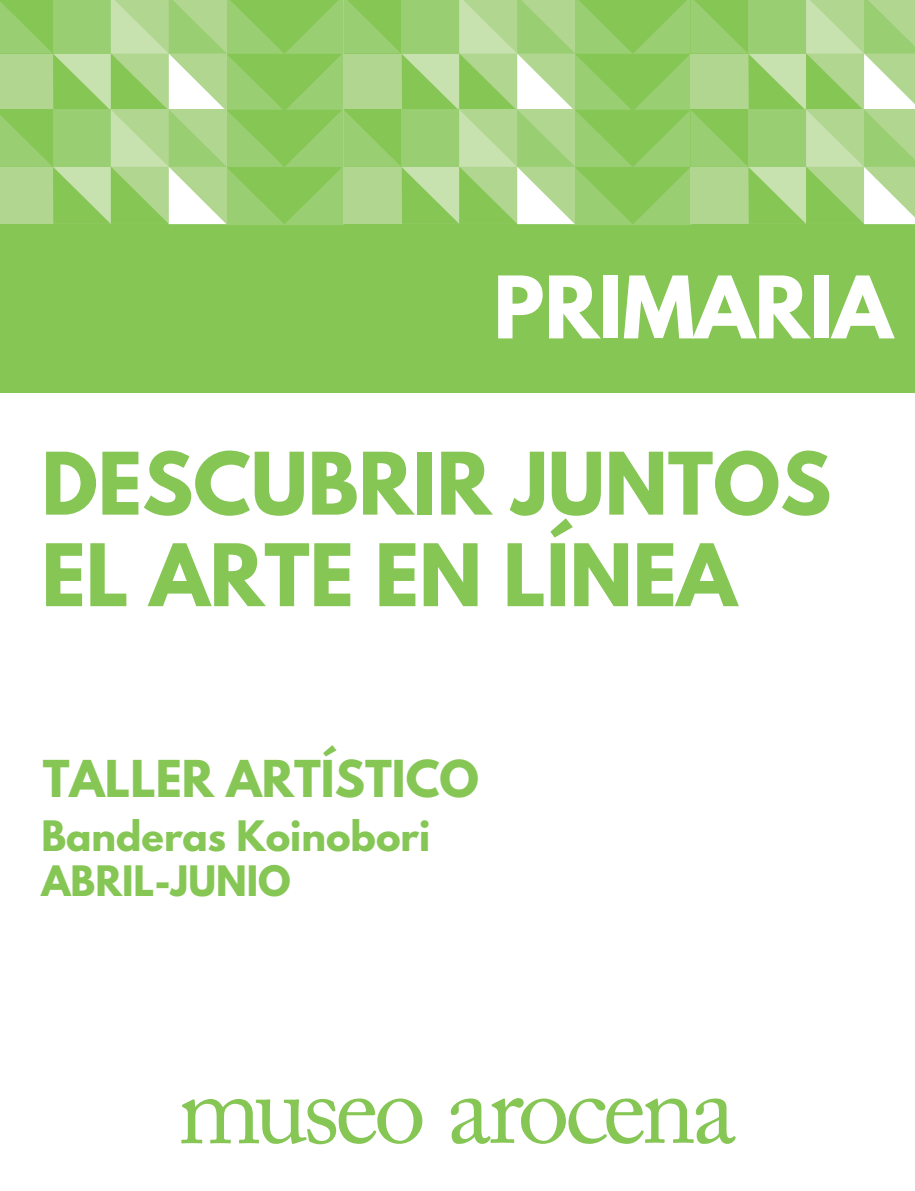
<style>
.page{position:relative;width:915px;height:1191px;background:#fff}
.page>*{position:absolute;margin:0;border:0;box-sizing:border-box;transform-origin:0 0}
.t1{font:700 76.2px/91.5px "League Spartan";color:#86c655}
.t2{font:700 76.2px "League Spartan";color:#fff}
.t3{font:700 45px "League Spartan";color:#86c655}
.t4{font:700 37.2px/44.5px "League Spartan";color:#86c655}
</style>
<div class="page">
<svg style="left:181px;top:1098px;width:241px;height:46px"></svg>
<svg style="left:450px;top:1098px;width:285px;height:45px"></svg>
<div style="left:0;top:224px;width:914px;height:169px;background:#86c655"></div>
<svg style="left:0;top:0;width:914px;height:224px;background:#a3d27e"></svg>
<p class="t2" style="left:493px;top:248px;width:400px">PRIMARIA</p>
<p class="t1" style="left:41px;top:437px;width:791px">DESCUBRIR JUNTOS<br>EL ARTE EN LÍNEA</p>
<p class="t3" style="left:43px;top:743px;width:438px">TALLER ARTÍSTICO</p>
<p class="t4" style="left:41px;top:813px;width:390px">Banderas Koinobori<br>ABRIL-JUNIO</p>
</div>
